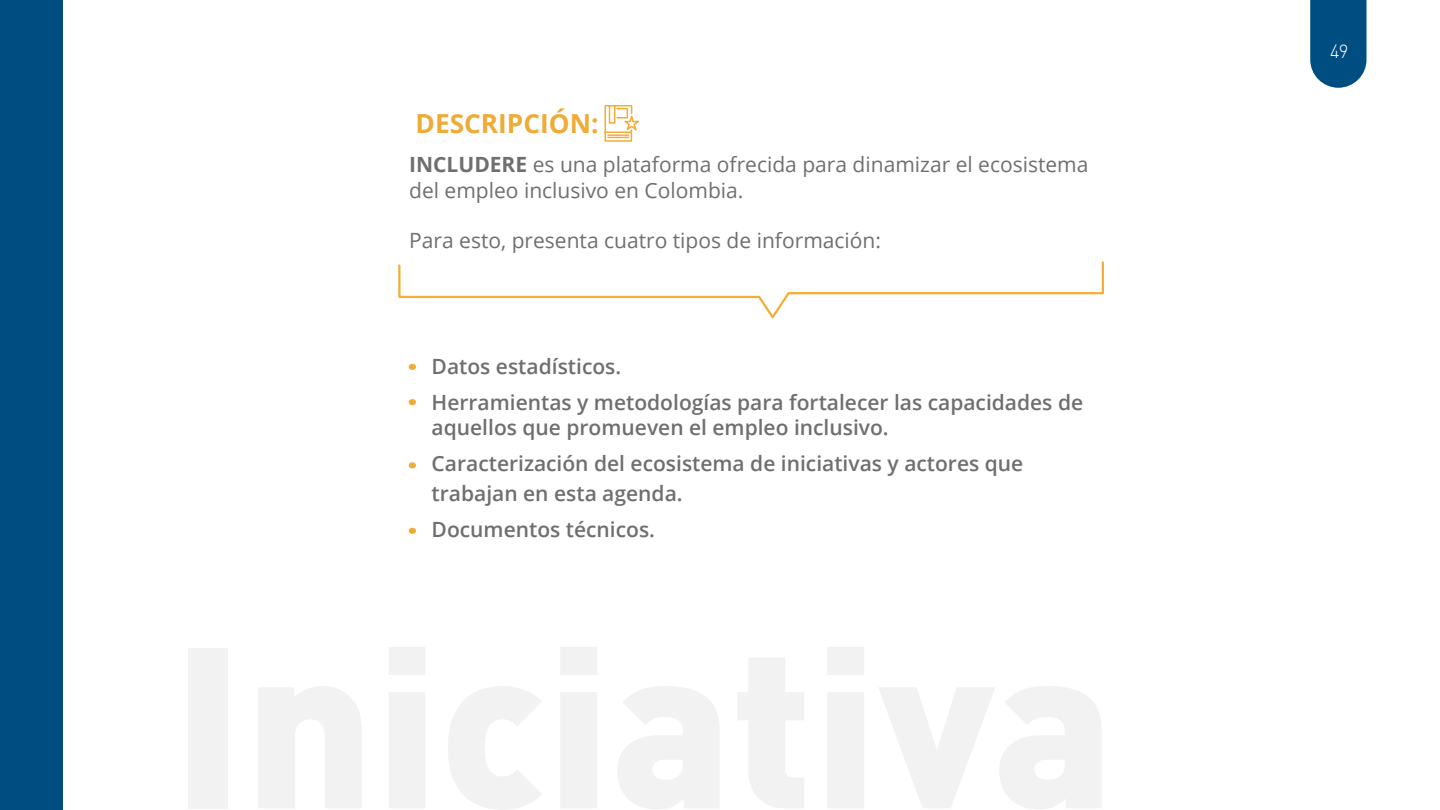
<style>
.page{position:relative;width:1440px;height:810px;background:#fff}
.page>*{position:absolute;margin:0;border:0;box-sizing:border-box;transform-origin:0 0}
.t1{font:700 26.25px "Open Sans";color:#f0ab36}
.t2{font:600 21px/36px "Open Sans";color:#706f6f}
.t3{font:21px/25.2px "Open Sans";color:#706f6f}
.t4{font:300 18.75px "NGCDIN";color:#fff}
.s1{font-weight:700}
</style>
<div class="page">
<svg style="left:1310px;top:0;width:56px;height:88px;background:#125a8b"></svg>
<div style="left:0;top:0;width:63px;height:810px;background:#004d82"></div>
<svg style="left:398px;top:261px;width:706px;height:58px"></svg>
<div style="left:409px;top:364px;width:7px;height:6px;background:#f0ab36;border-radius:50%"></div>
<div style="left:409px;top:399px;width:7px;height:6px;background:#f0ab36;border-radius:50%"></div>
<div style="left:409px;top:462px;width:7px;height:6px;background:#f0ab36;border-radius:50%"></div>
<div style="left:409px;top:528px;width:7px;height:6px;background:#f0ab36;border-radius:50%"></div>
<svg style="left:604px;top:105px;width:35px;height:37px"></svg>
<p class="t1" style="left:416px;top:105px;width:184px">DESCRIPCIÓN:</p>
<p class="t3" style="left:409px;top:152px;width:681px"><span class="s1">INCLUDERE</span> es una plataforma ofrecida para dinamizar el ecosistema del empleo inclusivo en Colombia.</p>
<p class="t3" style="left:409px;top:227px;width:473px">Para esto, presenta cuatro tipos de información:</p>
<p class="t2" style="left:432px;top:348px;width:653px">Datos estadísticos.<br>Herramientas y metodologías para fortalecer las capacidades de</p>
<p class="t2" style="left:432px;top:409px;width:593px">aquellos que promueven el empleo inclusivo.<br>Caracterización del ecosistema de iniciativas y actores que</p>
<p class="t2" style="left:432px;top:475px;width:253px">trabajan en esta agenda.<br>Documentos técnicos.</p>
<p class="t4" style="left:1330px;top:40px;width:19px">49</p>
</div>
